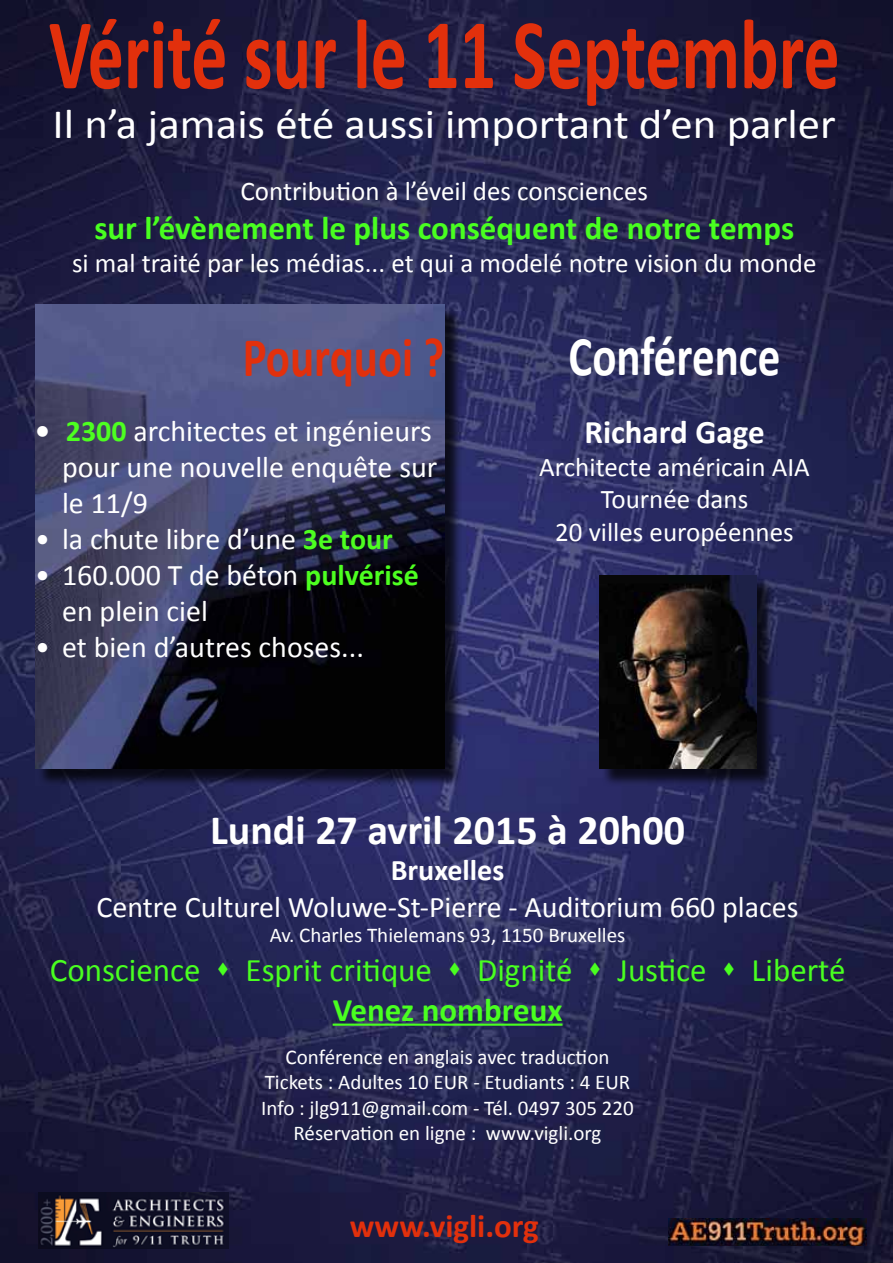
<style>
.page{position:relative;width:893px;height:1263px;background:#fff}
.page>*{position:absolute;margin:0;border:0;box-sizing:border-box;transform-origin:0 0}
.t1{font:700 100.8px "Calibri";color:#e2300c;scale:.71 1}
.t2{font:700 56.25px "Calibri";color:#fff;scale:.8 1}
.t3{font:700 56.25px "Calibri";color:#e2300c;scale:.8 1}
.t4{font:42px "Calibri";color:#fff;scale:1.07 1}
.t5{font:700 42px "Calibri";color:#fff}
.t6{font:33px/39.6px "Calibri";color:#49ff20;text-align:center}
.t7{font:700 33px "Calibri";color:#49ff20}
.t8{font:700 33px "Calibri";color:#e2300c}
.t9{font:700 33px "Calibri";color:#fff}
.t10{font:30px/36px "Calibri";color:#fff}
.t11{font:700 30px "Calibri";color:#fff}
.t12{font:27px/32.4px "Calibri";color:#fff;text-align:center}
.t13{font:21px/25.2px "Calibri";color:#fff;text-align:center}
.s1{font-weight:700}
.s2{font-weight:700;color:#4dff20}
</style>
<div class="page">
<img style="left:0;top:0;width:893px;height:1263px">
<hr style="left:333px;top:1023px;width:229px;height:3px;background:#49ff20">
<div style="left:37px;top:306px;width:426px;height:481px;background:#000;opacity:.75"></div>
<img style="left:35px;top:304px;width:409px;height:465px">
<div style="left:602px;top:577px;width:173px;height:210px;background:#000;opacity:.75"></div>
<img style="left:599px;top:575px;width:158px;height:194px">
<img style="left:39px;top:1192px;width:190px;height:56px">
<img style="left:669px;top:1218px;width:197px;height:28px">
<h1 class="t1" style="left:49px;top:-17px;width:1115px">Vérité sur le 11 Septembre</h1>
<h3 class="t4" style="left:53px;top:95px;width:733px">Il n’a jamais été aussi important d’en parler</h3>
<p class="t12" style="left:241px;top:174px;width:409px">Contribution à l’éveil des consciences</p>
<p class="t7" style="left:94px;top:205px;width:701px">sur l’évènement le plus conséquent de notre temps</p>
<p class="t12" style="left:72px;top:246px;width:746px">si mal traité par les médias... et qui a modelé notre vision du monde</p>
<h2 class="t3" style="left:243px;top:318px;width:253px">Pourquoi ?</h2>
<p class="t10" style="left:62px;top:412px;width:377px;text-indent:-27px"><span class="s1">•</span> <span class="s2">2300</span> architectes et ingénieurs pour une nouvelle enquête sur le 11/9</p>
<p class="t10" style="left:35px;top:520px;width:359px">• la chute libre d’une <span class="s2">3e tour</span></p>
<p class="t10" style="left:62px;top:556px;width:358px;text-indent:-27px">• 160.000 T de béton <span class="s2">pulvérisé </span>en plein ciel</p>
<p class="t10" style="left:35px;top:628px;width:330px">• et bien d’autres choses...</p>
<h2 class="t2" style="left:569px;top:317px;width:266px">Conférence</h2>
<p class="t9" style="left:584px;top:409px;width:182px">Richard Gage</p>
<p class="t12" style="left:539px;top:450px;width:272px">Architecte américain AIA<br>Tournée dans<br>20 villes européennes</p>
<h3 class="t5" style="left:210px;top:801px;width:476px">Lundi 27 avril 2015 à 20h00</h3>
<p class="t11" style="left:391px;top:849px;width:115px">Bruxelles</p>
<p class="t10" style="left:96px;top:888px;width:704px">Centre Culturel Woluwe-St-Pierre - Auditorium 660 places</p>
<p class="t13" style="left:270px;top:921px;width:357px">Av. Charles Thielemans 93, 1150 Bruxelles</p>
<p class="t6" style="left:50px;top:950px;width:797px">Conscience ▲ Esprit critique ▲ Dignité ▲ Justice ▲ Liberté<br><span class="s1">Venez nombreux</span></p>
<p class="t13" style="left:261px;top:1044px;width:374px">Conférence en anglais avec traduction Tickets : Adultes 10 EUR - Etudiants : 4 EUR Info : jlg911@gmail.com - Tél. 0497 305 220<br>Réservation en ligne : www.vigli.org</p>
<p class="t8" style="left:350px;top:1202px;width:191px">www.vigli.org</p>
</div>
